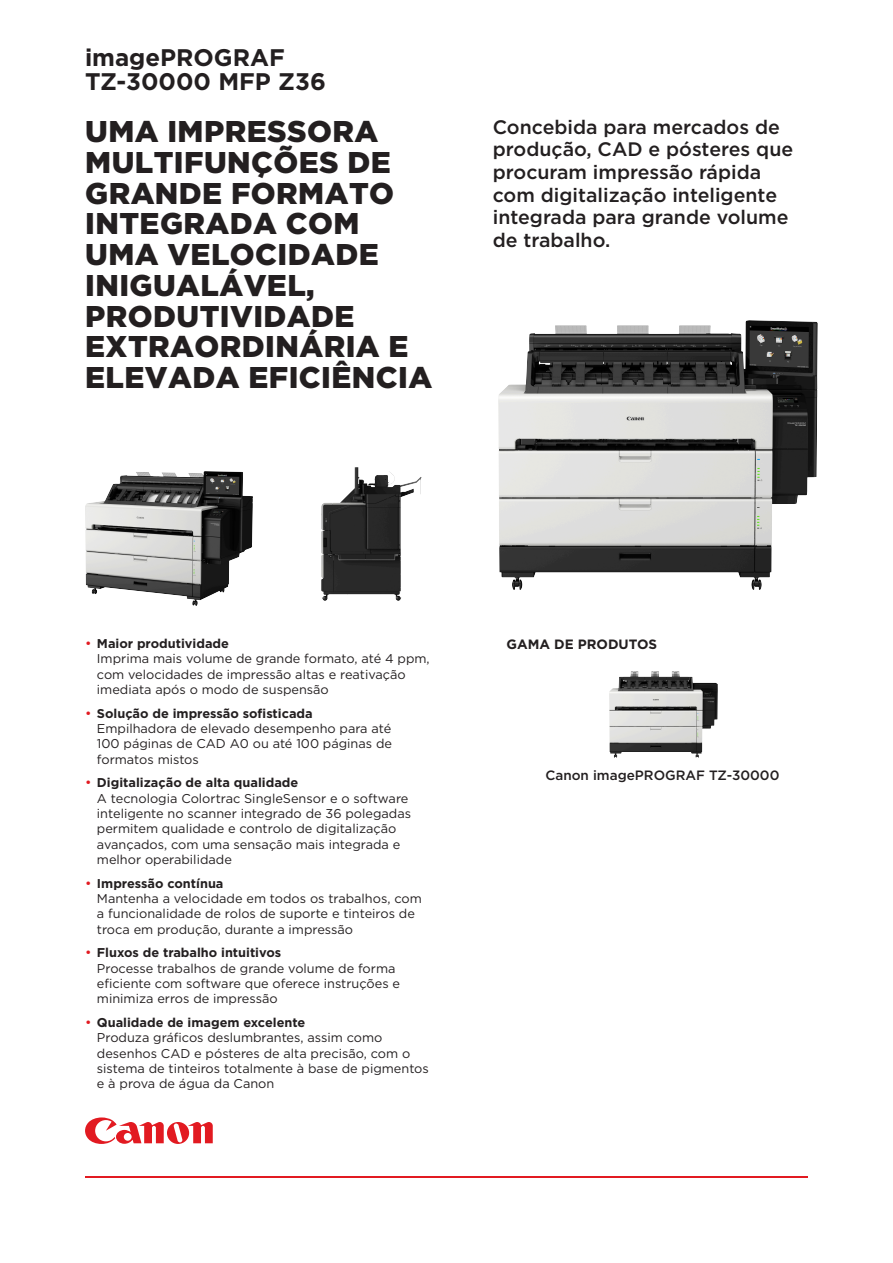
<style>
.page{position:relative;width:893px;height:1263px;background:#fff}
.page>*{position:absolute;margin:0;border:0;box-sizing:border-box;transform-origin:0 0}
.COVER_HEADER_LARGE{font:900 30px/30.8px "Gotham";letter-spacing:.015em;color:#231f20}
.t1{font:700 24px/24px "Gotham";color:#231f20}
.INTRO{font:500 19.5px/22.6px "Gotham";color:#231f20}
.BODY{font:500 13.5px "Gotham";color:#231f20}
.SUBHEAD{font:700 13.5px "Gotham";color:#231f20}
.t2{font:12.75px/15.3px "Gotham";color:#231f20}
.t3{font:700 12.75px "Gotham";color:#231f20}
.s1{font-weight:400;font-size:13.5px;color:#e21a21}
.s2{font-size:13.5px;color:#e21a21}
.s3{font-weight:700}
</style>
<div class="page">
<svg style="left:85px;top:1117px;width:128px;height:27px"></svg>
<hr style="left:85px;top:1176px;width:723px;height:2px;background:#e21a21">
<img style="left:499px;top:320px;width:318px;height:269px">
<img style="left:322px;top:467px;width:100px;height:134px">
<img style="left:85px;top:471px;width:168px;height:134px">
<img style="left:610px;top:671px;width:107px;height:86px">
<p class="t1" style="left:85px;top:45px;width:242px">imagePROGRAF<br>TZ-30000 MFP Z36</p>
<p class="COVER_HEADER_LARGE" style="left:85px;top:115px;width:349px">UMA IMPRESSORA<br>MULTIFUNÇÕES DE<br>GRANDE FORMATO<br>INTEGRADA COM<br>UMA VELOCIDADE<br>INIGUALÁVEL,<br>PRODUTIVIDADE<br>EXTRAORDINÁRIA E<br>ELEVADA EFICIÊNCIA</p>
<p class="INTRO" style="left:493px;top:115px;width:302px">Concebida para mercados de produção, CAD e pósteres que procuram impressão rápida com digitalização inteligente integrada para grande volume de trabalho.</p>
<p class="t3" style="left:85px;top:635px;width:145px"><span class="s1">•</span> Maior produtividade</p>
<p class="SUBHEAD" style="left:506px;top:635px;width:152px">GAMA DE PRODUTOS</p>
<p class="t2" style="left:97px;top:651px;width:334px">Imprima mais volume de grande formato, até 4 ppm, com velocidades de impressão altas e reativação imediata após o modo de suspensão</p>
<p class="t2" style="left:97px;top:705px;width:297px;text-indent:-12px"><span class="s2">•</span> <span class="s3">Solução de impressão sofisticada </span>Empilhadora de elevado desempenho para até 100 páginas de CAD A0 ou até 100 páginas de formatos mistos</p>
<p class="t2" style="left:97px;top:775px;width:316px;text-indent:-12px"><span class="s2">•</span> <span class="s3">Digitalização de alta qualidade<br></span>A tecnologia Colortrac SingleSensor e o software inteligente no scanner integrado de 36 polegadas permitem qualidade e controlo de digitalização avançados, com uma sensação mais integrada e melhor operabilidade</p>
<p class="t2" style="left:97px;top:875px;width:326px;text-indent:-12px"><span class="s2">•</span> <span class="s3">Impressão contínua<br></span>Mantenha a velocidade em todos os trabalhos, com a funcionalidade de rolos de suporte e tinteiros de troca em produção, durante a impressão</p>
<p class="t2" style="left:97px;top:945px;width:305px;text-indent:-12px"><span class="s2">•</span> <span class="s3">Fluxos de trabalho intuitivos<br></span>Processe trabalhos de grande volume de forma eficiente com software que oferece instruções e minimiza erros de impressão</p>
<p class="t2" style="left:97px;top:1015px;width:333px;text-indent:-12px"><span class="s2">•</span> <span class="s3">Qualidade de imagem excelente<br></span>Produza gráficos deslumbrantes, assim como desenhos CAD e pósteres de alta precisão, com o sistema de tinteiros totalmente à base de pigmentos e à prova de água da Canon</p>
<p class="BODY" style="left:545px;top:766px;width:235px">Canon imagePROGRAF TZ-30000</p>
</div>
